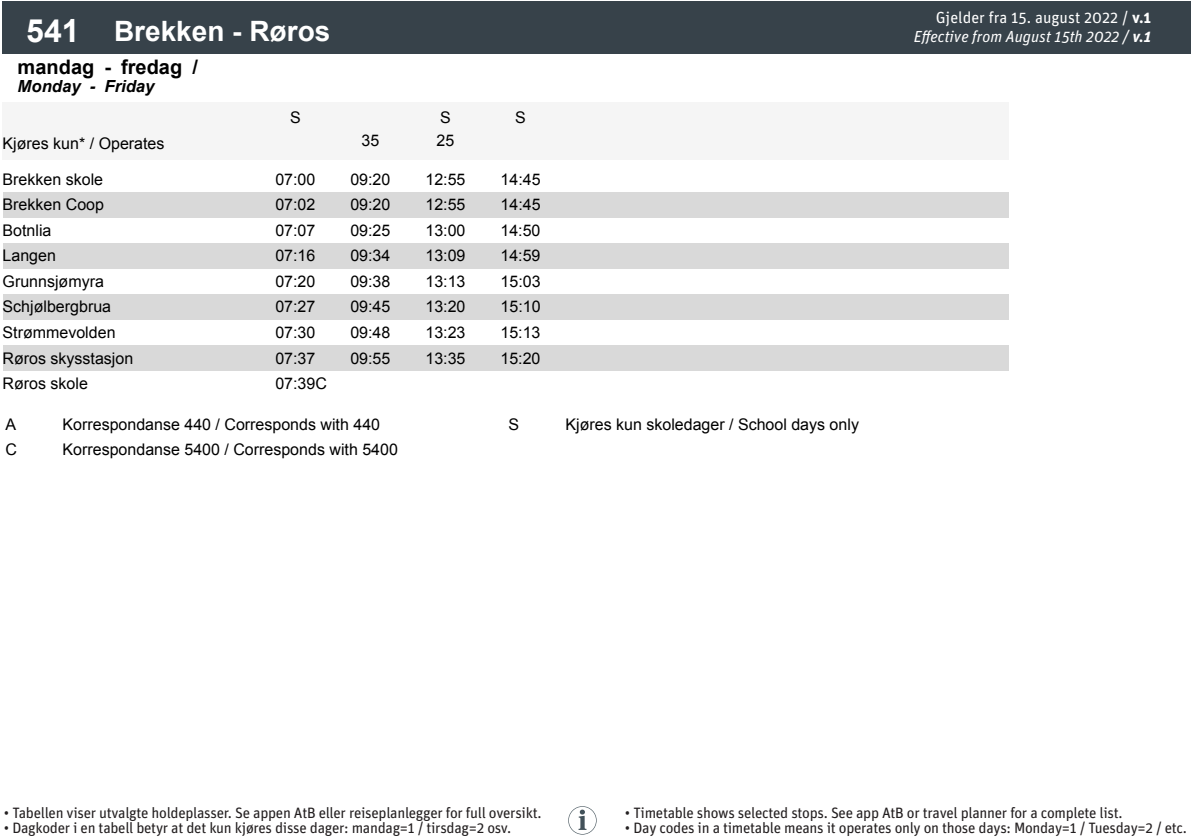
<style>
.page{position:relative;width:1191px;height:840px;background:#fff}
.page>*{position:absolute;margin:0;border:0;box-sizing:border-box;transform-origin:0 0}
.t1{font:700 28px "Arial";color:#fff}
.t2{font:700 20px "Arial";color:#000}
.t3{font:italic 700 16.6px "Arial";color:#000}
.t4{font:16px/22.6px "Arial";color:#000}
.t5{font:italic 16px/19.2px "Unit Pro";color:#fff;text-align:right}
.t6{font:15px "Unit Pro";letter-spacing:-.02em;color:#231f20}
.s1{font-size:32px}
.s2{font-style:normal}
.s3{font-weight:700;font-style:normal}
.s4{font-weight:700}
</style>
<div class="page">
<div style="left:3px;top:102px;width:255px;height:57px;background:#f5f5f5"></div>
<div style="left:258px;top:102px;width:75px;height:57px;background:#f5f5f5"></div>
<div style="left:333px;top:102px;width:75px;height:57px;background:#f5f5f5"></div>
<div style="left:408px;top:102px;width:75px;height:57px;background:#f5f5f5"></div>
<div style="left:483px;top:102px;width:75px;height:57px;background:#f5f5f5"></div>
<div style="left:558px;top:102px;width:75px;height:57px;background:#f5f5f5"></div>
<div style="left:633px;top:102px;width:75px;height:57px;background:#f5f5f5"></div>
<div style="left:708px;top:102px;width:75px;height:57px;background:#f5f5f5"></div>
<div style="left:783px;top:102px;width:75px;height:57px;background:#f5f5f5"></div>
<div style="left:858px;top:102px;width:75px;height:57px;background:#f5f5f5"></div>
<div style="left:933px;top:102px;width:75px;height:57px;background:#f5f5f5"></div>
<div style="left:3px;top:2px;width:100px;height:52px;background:#37424a"></div>
<div style="left:103px;top:2px;width:1087px;height:52px;background:#37424a"></div>
<div style="left:3px;top:192px;width:1005px;height:26px;background:#d9d9d9"></div>
<div style="left:3px;top:243px;width:1005px;height:26px;background:#d9d9d9"></div>
<div style="left:3px;top:294px;width:1005px;height:26px;background:#d9d9d9"></div>
<div style="left:3px;top:345px;width:1005px;height:26px;background:#d9d9d9"></div>
<svg style="left:568px;top:806px;width:28px;height:28px"></svg>
<p class="t1" style="left:26px;top:11px;width:306px"><span class="s1">541</span> Brekken - Røros</p>
<p class="t2" style="left:18px;top:52px;width:182px">mandag - fredag /</p>
<p class="t3" style="left:18px;top:75px;width:138px">Monday - Friday</p>
<p class="t4" style="left:3px;top:132px;width:163px">Kjøres kun* / Operates</p>
<p class="t4" style="left:290px;top:106px;width:12px">S</p>
<p class="t4" style="left:361px;top:129px;width:19px">35</p>
<p class="t4" style="left:436px;top:106px;width:19px">S<br>25</p>
<p class="t4" style="left:515px;top:106px;width:12px">S</p>
<p class="t4" style="left:3px;top:168px;width:102px">Brekken skole</p>
<p class="t4" style="left:275px;top:168px;width:42px">07:00</p>
<p class="t4" style="left:350px;top:168px;width:42px">09:20</p>
<p class="t4" style="left:425px;top:168px;width:42px">12:55</p>
<p class="t4" style="left:500px;top:168px;width:42px">14:45</p>
<p class="t4" style="left:3px;top:193px;width:103px">Brekken Coop</p>
<p class="t4" style="left:275px;top:193px;width:42px">07:02</p>
<p class="t4" style="left:350px;top:193px;width:42px">09:20</p>
<p class="t4" style="left:425px;top:193px;width:42px">12:55</p>
<p class="t4" style="left:500px;top:193px;width:42px">14:45</p>
<p class="t4" style="left:3px;top:219px;width:50px">Botnlia</p>
<p class="t4" style="left:275px;top:219px;width:42px">07:07</p>
<p class="t4" style="left:350px;top:219px;width:42px">09:25</p>
<p class="t4" style="left:425px;top:219px;width:42px">13:00</p>
<p class="t4" style="left:500px;top:219px;width:42px">14:50</p>
<p class="t4" style="left:3px;top:244px;width:55px">Langen</p>
<p class="t4" style="left:275px;top:244px;width:42px">07:16</p>
<p class="t4" style="left:350px;top:244px;width:42px">09:34</p>
<p class="t4" style="left:425px;top:244px;width:42px">13:09</p>
<p class="t4" style="left:500px;top:244px;width:42px">14:59</p>
<p class="t4" style="left:3px;top:270px;width:103px">Grunnsjømyra</p>
<p class="t4" style="left:275px;top:270px;width:42px">07:20</p>
<p class="t4" style="left:350px;top:270px;width:42px">09:38</p>
<p class="t4" style="left:425px;top:270px;width:42px">13:13</p>
<p class="t4" style="left:500px;top:270px;width:42px">15:03</p>
<p class="t4" style="left:3px;top:295px;width:110px">Schjølbergbrua</p>
<p class="t4" style="left:275px;top:295px;width:42px">07:27</p>
<p class="t4" style="left:350px;top:295px;width:42px">09:45</p>
<p class="t4" style="left:425px;top:295px;width:42px">13:20</p>
<p class="t4" style="left:500px;top:295px;width:42px">15:10</p>
<p class="t4" style="left:3px;top:321px;width:114px">Strømmevolden</p>
<p class="t4" style="left:275px;top:321px;width:42px">07:30</p>
<p class="t4" style="left:350px;top:321px;width:42px">09:48</p>
<p class="t4" style="left:425px;top:321px;width:42px">13:23</p>
<p class="t4" style="left:500px;top:321px;width:42px">15:13</p>
<p class="t4" style="left:3px;top:346px;width:132px">Røros skysstasjon</p>
<p class="t4" style="left:275px;top:346px;width:42px">07:37</p>
<p class="t4" style="left:350px;top:346px;width:42px">09:55</p>
<p class="t4" style="left:425px;top:346px;width:42px">13:35</p>
<p class="t4" style="left:500px;top:346px;width:42px">15:20</p>
<p class="t4" style="left:3px;top:372px;width:87px">Røros skole</p>
<p class="t4" style="left:275px;top:372px;width:53px">07:39C</p>
<p class="t4" style="left:6px;top:412px;width:12px">A</p>
<p class="t4" style="left:63px;top:412px;width:319px">Korrespondanse 440 / Corresponds with 440</p>
<p class="t4" style="left:6px;top:438px;width:13px">C</p>
<p class="t4" style="left:63px;top:438px;width:337px">Korrespondanse 5400 / Corresponds with 5400</p>
<p class="t4" style="left:508px;top:412px;width:12px">S</p>
<p class="t4" style="left:565px;top:412px;width:295px">Kjøres kun skoledager / School days only</p>
<p class="t5" style="left:913px;top:7px;width:239px"><span class="s2">Gjelder fra 15. august 2022 /</span> <span class="s3">v.1<br></span>Effective from August 15th 2022 / <span class="s4">v.1</span></p>
<p class="t6" style="left:4px;top:802px;width:539px">• Tabellen viser utvalgte holdeplasser. Se appen AtB eller reiseplanlegger for full oversikt.</p>
<p class="t6" style="left:4px;top:817px;width:509px">• Dagkoder i en tabell betyr at det kun kjøres disse dager: mandag=1 / tirsdag=2 osv.</p>
<p class="t6" style="left:625px;top:802px;width:499px">• Timetable shows selected stops. See app AtB or travel planner for a complete list.</p>
<p class="t6" style="left:625px;top:817px;width:563px">• Day codes in a timetable means it operates only on those days: Monday=1 / Tuesday=2 / etc.</p>
</div>
